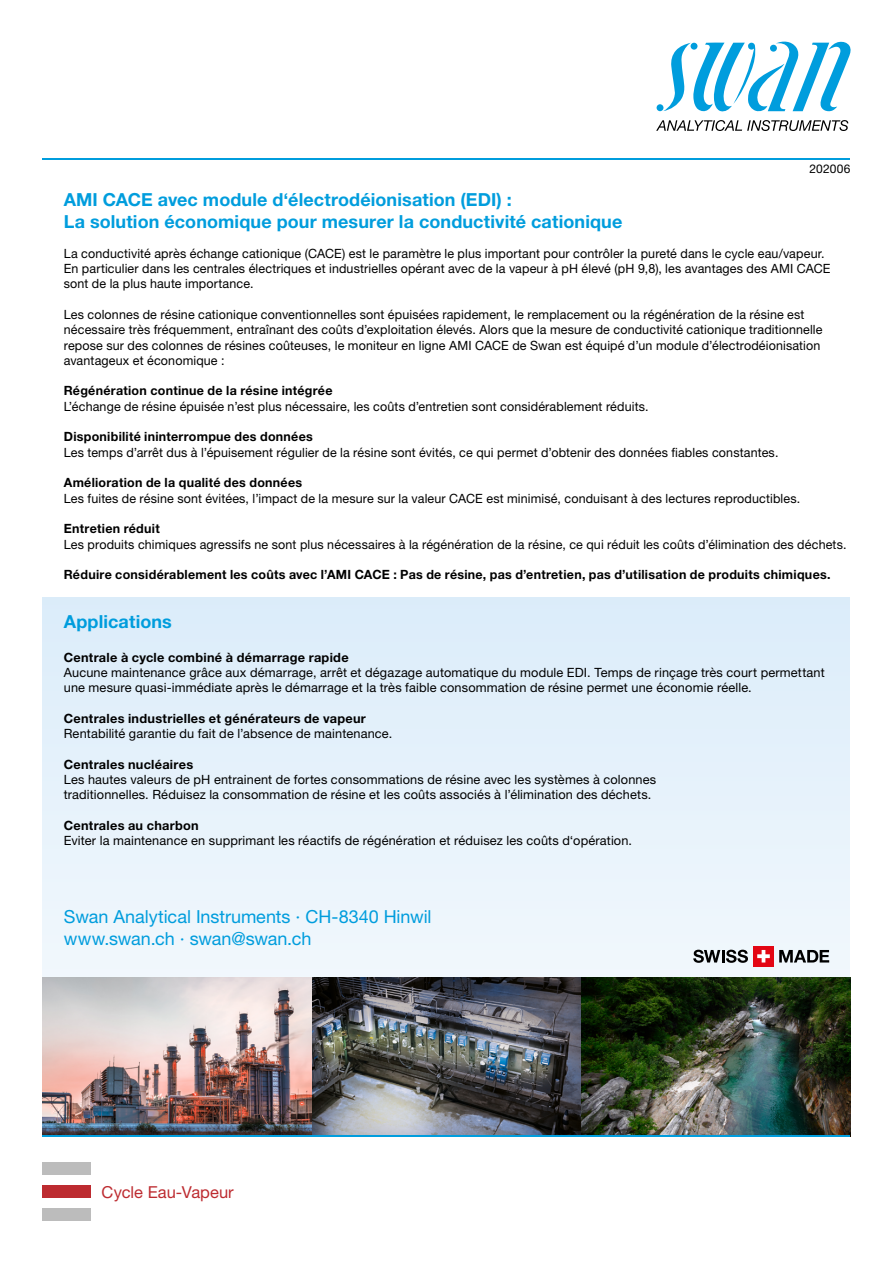
<style>
.page{position:relative;width:893px;height:1263px;background:#fff}
.page>*{position:absolute;margin:0;border:0;box-sizing:border-box;transform-origin:0 0}
.t1{font:700 18px/21.6px "Helvetica Neue LT Std";letter-spacing:.005em;color:#009ddd}
.t2{font:18px/21.6px "Helvetica Neue LT Std";letter-spacing:-.005em;color:#009ddd}
.t3{font:16.5px "Helvetica Neue LT Std";color:#bd2b30}
.t4{font:12.75px/15.3px "Helvetica Neue LT Std";letter-spacing:.01em;color:#000}
.t5{font:700 12.75px "Helvetica Neue LT Std";letter-spacing:.02em;color:#000}
.t6{font:12px "Helvetica Neue LT Std";letter-spacing:.015em;color:#000}
</style>
<div class="page">
<div style="left:43px;top:597px;width:807px;height:419px;background:#e6f2fb"></div>
<img style="left:312px;top:977px;width:269px;height:158px">
<img style="left:43px;top:977px;width:269px;height:158px">
<img style="left:581px;top:977px;width:269px;height:158px">
<hr style="left:43px;top:158px;width:807px;height:1px;background:#009ddd">
<svg style="left:693px;top:950px;width:55px;height:13px"></svg>
<svg style="left:779px;top:950px;width:50px;height:12px"></svg>
<div style="left:753px;top:946px;width:21px;height:20px;background:#e30613"></div>
<svg style="left:757px;top:950px;width:13px;height:12px"></svg>
<hr style="left:43px;top:1135px;width:807px;height:2px;background:#009ddd">
<div style="left:43px;top:1185px;width:48px;height:12px;background:#bd2b30"></div>
<div style="left:43px;top:1162px;width:48px;height:13px;background:#bcbcbc"></div>
<div style="left:43px;top:1208px;width:48px;height:12px;background:#bcbcbc"></div>
<svg style="left:663px;top:42px;width:188px;height:70px"></svg>
<div style="left:691px;top:43px;width:6px;height:7px;background:#009ddd;border-radius:50%"></div>
<div style="left:770px;top:45px;width:7px;height:7px;background:#009ddd;border-radius:50%"></div>
<div style="left:657px;top:104px;width:6px;height:7px;background:#009ddd;border-radius:50%"></div>
<svg style="left:656px;top:120px;width:192px;height:11px"></svg>
<p class="t6" style="left:809px;top:162px;width:42px">202006</p>
<h1 class="t1" style="left:64px;top:189px;width:560px">AMI CACE avec module d‘électrodéionisation (EDI) :<br>La solution économique pour mesurer la conductivité cationique</h1>
<p class="t4" style="left:64px;top:245px;width:768px">La conductivité après échange cationique (CACE) est le paramètre le plus important pour contrôler la pureté dans le cycle eau/vapeur.<br>En particulier dans les centrales électriques et industrielles opérant avec de la vapeur à pH élevé (pH 9,8), les avantages des AMI CACE sont de la plus haute importance.</p>
<p class="t4" style="left:64px;top:307px;width:760px">Les colonnes de résine cationique conventionnelles sont épuisées rapidement, le remplacement ou la régénération de la résine est nécessaire très fréquemment, entraînant des coûts d’exploitation élevés. Alors que la mesure de conductivité cationique traditionnelle repose sur des colonnes de résines coûteuses, le moniteur en ligne AMI CACE de Swan est équipé d’un module d’électrodéionisation avantageux et économique :</p>
<p class="t5" style="left:64px;top:383px;width:270px">Régénération continue de la résine intégrée</p>
<p class="t4" style="left:64px;top:398px;width:586px">L’échange de résine épuisée n’est plus nécessaire, les coûts d’entretien sont considérablement réduits.</p>
<p class="t5" style="left:64px;top:429px;width:251px">Disponibilité ininterrompue des données</p>
<p class="t4" style="left:64px;top:444px;width:716px">Les temps d’arrêt dus à l’épuisement régulier de la résine sont évités, ce qui permet d’obtenir des données fiables constantes.</p>
<p class="t5" style="left:64px;top:475px;width:240px">Amélioration de la qualité des données</p>
<p class="t4" style="left:64px;top:490px;width:738px">Les fuites de résine sont évitées, l’impact de la mesure sur la valeur CACE est minimisé, conduisant à des lectures reproductibles.</p>
<p class="t5" style="left:64px;top:521px;width:97px">Entretien réduit</p>
<p class="t4" style="left:64px;top:536px;width:784px">Les produits chimiques agressifs ne sont plus nécessaires à la régénération de la résine, ce qui réduit les coûts d’élimination des déchets.</p>
<p class="t5" style="left:64px;top:567px;width:768px">Réduire considérablement les coûts avec l’AMI CACE : Pas de résine, pas d’entretien, pas d’utilisation de produits chimiques.</p>
<h1 class="t1" style="left:64px;top:611px;width:110px">Applications</h1>
<p class="t5" style="left:64px;top:649px;width:286px">Centrale à cycle combiné à démarrage rapide</p>
<p class="t4" style="left:64px;top:664px;width:762px">Aucune maintenance grâce aux démarrage, arrêt et dégazage automatique du module EDI. Temps de rinçage très court permettant une mesure quasi-immédiate après le démarrage et la très faible consommation de résine permet une économie réelle.</p>
<p class="t5" style="left:64px;top:710px;width:304px">Centrales industrielles et générateurs de vapeur</p>
<p class="t4" style="left:64px;top:726px;width:330px">Rentabilité garantie du fait de l’absence de maintenance.</p>
<p class="t5" style="left:64px;top:756px;width:131px">Centrales nucléaires</p>
<p class="t4" style="left:64px;top:772px;width:594px">Les hautes valeurs de pH entrainent de fortes consommations de résine avec les systèmes à colonnes traditionnelles. Réduisez la consommation de résine et les coûts associés à l’élimination des déchets.</p>
<p class="t5" style="left:64px;top:817px;width:136px">Centrales au charbon</p>
<p class="t4" style="left:64px;top:833px;width:570px">Eviter la maintenance en supprimant les réactifs de régénération et réduisez les coûts d‘opération.</p>
<h1 class="t2" style="left:64px;top:906px;width:369px">Swan Analytical Instruments ∙ CH-8340 Hinwil www.swan.ch ∙ swan@swan.ch</h1>
<p class="t3" style="left:102px;top:1182px;width:134px">Cycle Eau-Vapeur</p>
</div>
